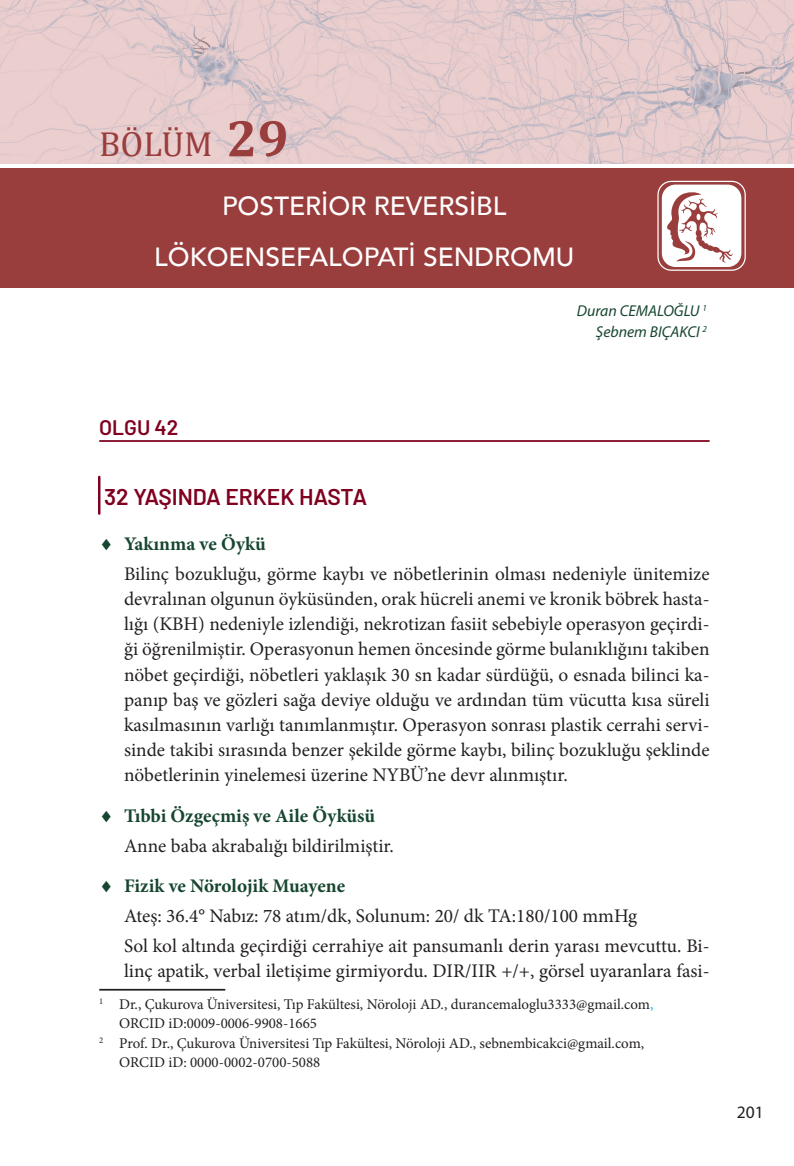
<style>
.page{position:relative;width:794px;height:1166px;background:#fff}
.page>*{position:absolute;margin:0;border:0;box-sizing:border-box;transform-origin:0 0}
.t1{font:35px "Cambria";color:#993d3d}
.t2{font:500 26.25px/50.8px "Avenir";color:#fff;text-align:center}
.t3{font:600 22.75px "Barlow";color:#80011f}
.t4{font:600 21px "Barlow";color:#80011f}
.t5{font:19.25px/25.2px "Minion Pro";color:#231f20}
.t6{font:17.5px "Myriad Pro";color:#231f20}
.t7{font:italic 15.75px/21px "Myriad Pro";color:#174630;text-align:right}
.t8{font:14.88px "Minion Pro";color:#231f20}
.s1{font-weight:700;font-size:52.5px}
.s2{color:#174630}
.s3{font-weight:700;color:#174630}
.s4{color:#00aeef}
</style>
<div class="page">
<div style="left:0;top:168px;width:794px;height:119px;background:#993d3d"></div>
<div style="left:657px;top:181px;width:89px;height:90px;border:1px solid #fff;border-radius:13px"></div>
<div style="left:662px;top:185px;width:79px;height:82px;background:#fff;border-radius:14px"></div>
<svg style="left:667px;top:192px;width:65px;height:71px"></svg>
<img style="left:0;top:0;width:794px;height:164px">
<hr style="left:99px;top:440px;width:610px;height:2px;background:#80011f">
<hr style="left:98px;top:477px;width:2px;height:37px;background:#80011f">
<hr style="left:99px;top:989px;width:126px;height:1px;background:#231f20">
<h1 class="t1" style="left:99px;top:124px;width:191px">BÖLÜM <span class="s1">29</span></h1>
<h2 class="t2" style="left:154px;top:180px;width:421px">POSTERIOR REVERSIBL<br>LÖKOENSEFALOPATI SENDROMU</h2>
<p class="t7" style="left:577px;top:300px;width:132px">Duran CEMALOĞLU <sup>1<br></sup>Şebnem BIÇAKCI <sup>2</sup></p>
<p class="t4" style="left:99px;top:412px;width:81px">OLGU 42</p>
<p class="t3" style="left:104px;top:480px;width:264px">32 YAŞINDA ERKEK HASTA</p>
<p class="t5" style="left:124px;top:528px;width:587px;line-height:30.1px;text-indent:-25px"><span class="s2">♦</span> <span class="s3">Yakınma ve Öykü<br></span>Bilinç bozukluğu, görme kaybı ve nöbetlerinin olması nedeniyle ünitemize</p>
<p class="t5" style="left:124px;top:586px;width:587px;text-align:justify">devralınan olgunun öyküsünden, orak hücreli anemi ve kronik böbrek hasta&shy;lığı (KBH) nedeniyle izlendiği, nekrotizan fasiit sebebiyle operasyon geçirdi&shy;ği öğrenilmiştir. Operasyonun hemen öncesinde görme bulanıklığını takiben nöbet geçirdiği, nöbetleri yaklaşık 30 sn kadar sürdüğü, o esnada bilinci ka&shy;panıp baş ve gözleri sağa deviye olduğu ve ardından tüm vücutta kısa süreli kasılmasının varlığı tanımlanmıştır. Operasyon sonrası plastik cerrahi servi&shy;sinde takibi sırasında benzer şekilde görme kaybı, bilinç bozukluğu şeklinde nöbetlerinin yinelemesi üzerine NYBÜ’ne devr alınmıştır.</p>
<p class="t5" style="left:124px;top:800px;width:271px;line-height:30.1px;text-indent:-25px"><span class="s2">♦</span> <span class="s3">Tıbbi Özgeçmiş ve Aile Öyküsü<br></span>Anne baba akrabalığı bildirilmiştir.</p>
<p class="t5" style="left:124px;top:871px;width:587px;line-height:30.1px;text-indent:-25px"><span class="s2">♦</span> <span class="s3">Fizik ve Nörolojik Muayene<br></span>Ateş: 36.4° Nabız: 78 atım/dk, Solunum: 20/ dk TA:180/100 mmHg<br>Sol kol altında geçirdiği cerrahiye ait pansumanlı derin yarası mevcuttu. Bi-</p>
<p class="t5" style="left:124px;top:959px;width:587px">linç apatik, verbal iletişime girmiyordu. DIR/IIR +/+, görsel uyaranlara fasi-</p>
<p class="t8" style="left:99px;top:994px;width:555px"><sup>1</sup> Dr., Çukurova Üniversitesi, Tıp Fakültesi, Nöroloji AD., durancemaloglu3333@gmail.com<span class="s4">,</span></p>
<p class="t8" style="left:119px;top:1013px;width:199px">ORCID iD:0009-0006-9908-1665</p>
<p class="t8" style="left:99px;top:1033px;width:546px"><sup>2</sup> Prof. Dr., Çukurova Üniversitesi Tıp Fakültesi, Nöroloji AD., sebnembicakci@gmail.com,</p>
<p class="t8" style="left:119px;top:1052px;width:203px">ORCID iD: 0000-0002-0700-5088</p>
<p class="t6" style="left:737px;top:1101px;width:28px">201</p>
</div>
